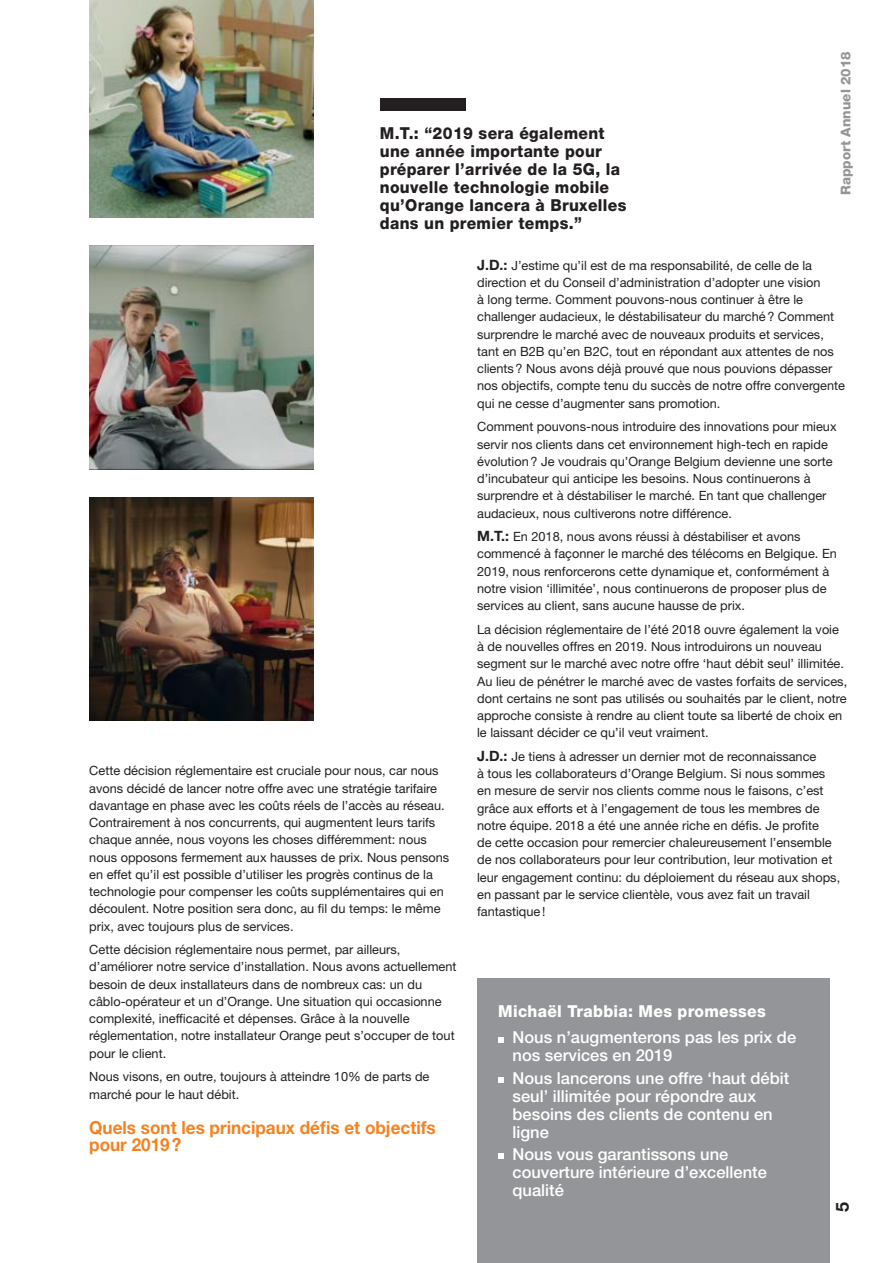
<style>
.page{position:relative;width:893px;height:1263px;background:#fff}
.page>*{position:absolute;margin:0;border:0;box-sizing:border-box;transform-origin:0 0}
.t1{font:700 18px/16.5px "Helvetica Neue LT Std";color:#f58220;scale:.95 1}
.t2{font:700 18px "Helvetica Neue LT Std";color:#231f20}
.t3{font:500 16.5px/18px "Helvetica Neue LT Std";color:#fff}
.t4{font:800 16.5px/18px "Helvetica Neue LT Std";letter-spacing:.02em;color:#231f20;scale:.95 1}
.t5{font:800 16.5px "Helvetica Neue LT Std";letter-spacing:.02em;color:#fff;scale:.95 1}
.t6{font:800 13.5px "Helvetica Neue LT Std";color:#939598}
.t7{font:12.75px/17.2px "Helvetica Neue LT Std";color:#231f20}
.s1{font-weight:700;font-size:14.25px}
</style>
<div class="page">
<img style="left:89px;top:497px;width:224px;height:224px">
<img style="left:89px;top:245px;width:224px;height:224px">
<img style="left:89px;top:0;width:224px;height:217px">
<div style="left:477px;top:978px;width:353px;height:285px;background:#939598"></div>
<div style="left:380px;top:98px;width:86px;height:13px;background:#231f20"></div>
<svg style="left:498px;top:1037px;width:5px;height:5px"></svg>
<svg style="left:498px;top:1077px;width:5px;height:5px"></svg>
<svg style="left:498px;top:1153px;width:5px;height:6px"></svg>
<p class="t4" style="left:380px;top:124px;width:261px">M.T.: “2019 sera également une année importante pour préparer l’arrivée de la 5G, la nouvelle technologie mobile qu’Orange lancera à Bruxelles dans un premier temps.”</p>
<p class="t6" style="left:838px;top:195px;width:145px;rotate:-90deg">Rapport Annuel 2018</p>
<p class="t7" style="left:89px;top:762px;width:361px">Cette décision réglementaire est cruciale pour nous, car nous avons décidé de lancer notre offre avec une stratégie tarifaire davantage en phase avec les coûts réels de l’accès au réseau.<br>Contrairement à nos concurrents, qui augmentent leurs tarifs chaque année, nous voyons les choses différemment: nous nous opposons fermement aux hausses de prix. Nous pensons en effet qu’il est possible d’utiliser les progrès continus de la technologie pour compenser les coûts supplémentaires qui en découlent. Notre position sera donc, au fil du temps: le même prix, avec toujours plus de services.</p>
<p class="t7" style="left:89px;top:941px;width:369px">Cette décision réglementaire nous permet, par ailleurs, d’améliorer notre service d’installation. Nous avons actuellement besoin de deux installateurs dans de nombreux cas: un du câblo-opérateur et un d’Orange. Une situation qui occasionne complexité, inefficacité et dépenses. Grâce à la nouvelle réglementation, notre installateur Orange peut s’occuper de tout pour le client.</p>
<p class="t7" style="left:89px;top:1068px;width:342px">Nous visons, en outre, toujours à atteindre 10% de parts de marché pour le haut débit.</p>
<h1 class="t1" style="left:89px;top:1119px;width:366px">Quels sont les principaux défis et objectifs pour 2019?</h1>
<p class="t7" style="left:477px;top:256px;width:369px"><span class="s1">J.D.:</span> J’estime qu’il est de ma responsabilité, de celle de la direction et du Conseil d’administration d’adopter une vision<br>à long terme. Comment pouvons-nous continuer à être le challenger audacieux, le déstabilisateur du marché? Comment surprendre le marché avec de nouveaux produits et services, tant en B2B qu’en B2C, tout en répondant aux attentes de nos clients? Nous avons déjà prouvé que nous pouvions dépasser nos objectifs, compte tenu du succès de notre offre convergente qui ne cesse d’augmenter sans promotion.</p>
<p class="t7" style="left:477px;top:418px;width:361px">Comment pouvons-nous introduire des innovations pour mieux servir nos clients dans cet environnement high-tech en rapide évolution? Je voudrais qu’Orange Belgium devienne une sorte d’incubateur qui anticipe les besoins. Nous continuerons à surprendre et à déstabiliser le marché. En tant que challenger audacieux, nous cultiverons notre différence.</p>
<p class="t7" style="left:477px;top:528px;width:361px"><span class="s1">M.T.:</span> En 2018, nous avons réussi à déstabiliser et avons commencé à façonner le marché des télécoms en Belgique. En 2019, nous renforcerons cette dynamique et, conformément à notre vision ‘illimitée’, nous continuerons de proposer plus de services au client, sans aucune hausse de prix.</p>
<p class="t7" style="left:477px;top:620px;width:372px">La décision réglementaire de l’été 2018 ouvre également la voie à de nouvelles offres en 2019. Nous introduirons un nouveau segment sur le marché avec notre offre ‘haut débit seul’ illimitée.<br>Au lieu de pénétrer le marché avec de vastes forfaits de services, dont certains ne sont pas utilisés ou souhaités par le client, notre approche consiste à rendre au client toute sa liberté de choix en le laissant décider ce qu’il veut vraiment.</p>
<p class="t7" style="left:477px;top:748px;width:365px"><span class="s1">J.D.:</span> Je tiens à adresser un dernier mot de reconnaissance<br>à tous les collaborateurs d’Orange Belgium. Si nous sommes en mesure de servir nos clients comme nous le faisons, c’est grâce aux efforts et à l’engagement de tous les membres de notre équipe. 2018 a été une année riche en défis. Je profite<br>de cette occasion pour remercier chaleureusement l’ensemble de nos collaborateurs pour leur contribution, leur motivation et leur engagement continu: du déploiement du réseau aux shops, en passant par le service clientèle, vous avez fait un travail fantastique!</p>
<p class="t5" style="left:498px;top:1001px;width:283px">Michaël Trabbia: Mes promesses</p>
<p class="t3" style="left:513px;top:1028px;width:285px">Nous n’augmenterons pas les prix de nos services en 2019</p>
<p class="t3" style="left:513px;top:1068px;width:278px">Nous lancerons une offre ‘haut débit seul’ illimitée pour répondre aux besoins des clients de contenu en ligne</p>
<p class="t3" style="left:513px;top:1145px;width:256px">Nous vous garantissons une couverture intérieure d’excellente qualité</p>
<h1 class="t2" style="left:831px;top:1212px;width:12px;rotate:-90deg">5</h1>
</div>
